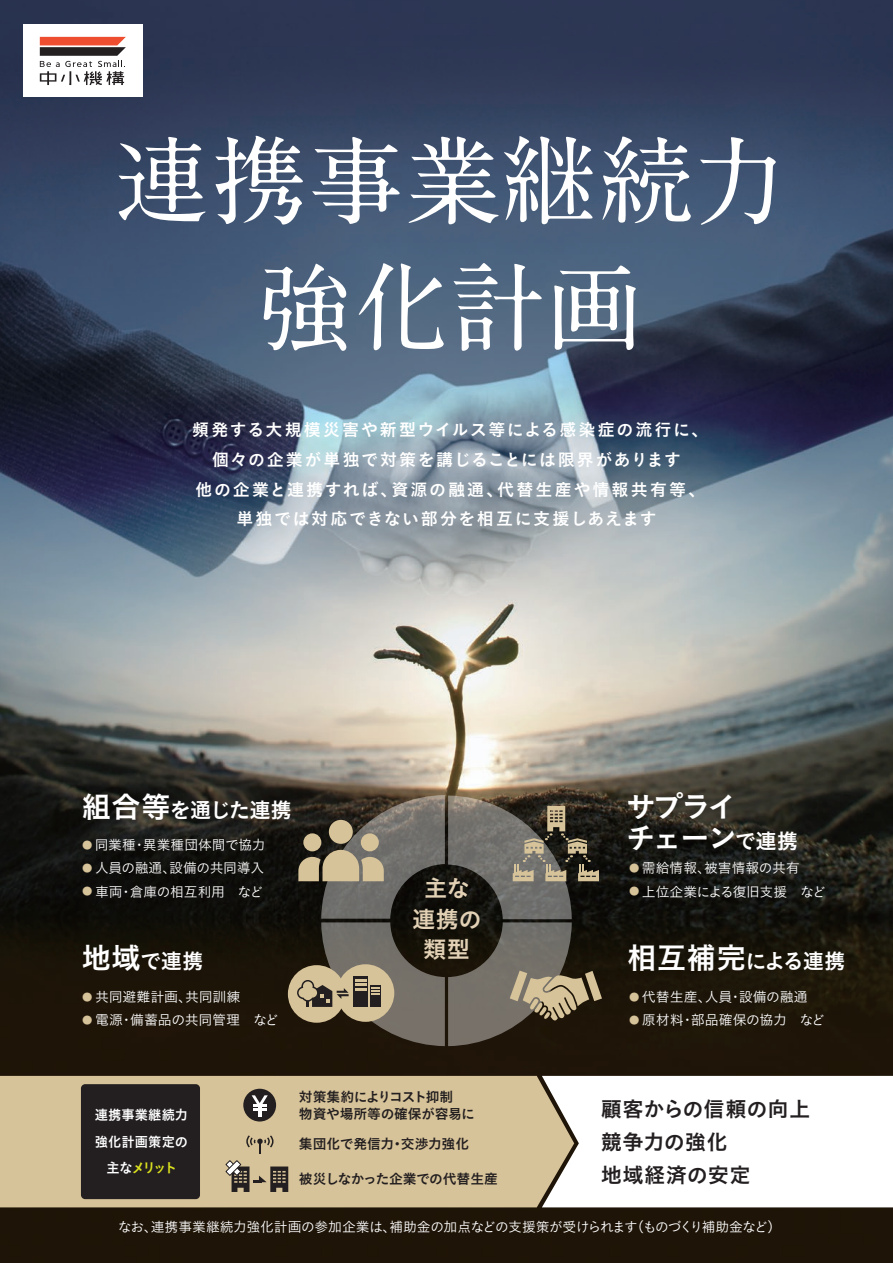
<style>
.page{position:relative;width:893px;height:1263px;background:#fff}
.page>*{position:absolute;margin:0;border:0;box-sizing:border-box;transform-origin:0 0}
.t1{font:700 95.7px/126.4px "A1 Mincho Std";letter-spacing:.01em;color:#fff;text-align:center}
.t2{font:29.7px/30.9px "Koburina Go Std W6";letter-spacing:-.08em;color:#fff}
.t3{font:23.4px/30.8px "Koburina Go Std W6";letter-spacing:-.015em;color:#e2d1b5;text-align:center}
.t4{font:21.3px "Koburina Go Std W6";letter-spacing:-.05em;color:#fff}
.t5{font:21.3px/33px "Koburina Go Std W6";letter-spacing:-.005em;color:#231f20}
.t6{font:16.95px/29.7px "Koburina Go Std W6";letter-spacing:.095em;color:#fff;text-align:center}
.t7{font:13.8px "Koburina Go Std W3";letter-spacing:-.02em;color:#fff}
.t8{font:13.8px "Koburina Go Std W3";color:#fff}
.t9{font:13.8px/17px "Koburina Go Std W6";letter-spacing:-.025em;color:#231f20}
.t10{font:13.8px/26.5px "Koburina Go Std W6";letter-spacing:.01em;color:#fff;text-align:center;scale:.96 1}
.s1{font-size:21.3px}
.s2{font-size:10.35px;color:#d7c399}
.s3{font-size:29.7px}
.s4{color:#dbe11e}
</style>
<div class="page">
<img style="left:0;top:0;width:893px;height:1263px">
<div style="left:23px;top:24px;width:119px;height:73px;background:#fff"></div>
<svg style="left:40px;top:37px;width:86px;height:48px"></svg>
<div style="left:288px;top:965px;width:57px;height:58px;background:#d7c399;border-radius:50%"></div>
<svg style="left:296px;top:795px;width:306px;height:251px"></svg>
<svg style="left:574px;top:1076px;width:319px;height:131px"></svg>
<div style="left:0;top:1076px;width:574px;height:131px;background:#d7c399"></div>
<div style="left:81px;top:1084px;width:119px;height:115px;background:#231f20;border-radius:4px"></div>
<div style="left:243px;top:1089px;width:33px;height:32px;background:#231f20;border-radius:50%"></div>
<svg style="left:252px;top:1095px;width:16px;height:21px"></svg>
<svg style="left:246px;top:1135px;width:28px;height:19px"></svg>
<svg style="left:225px;top:1160px;width:63px;height:32px"></svg>
<h1 class="t1" style="left:115px;top:105px;width:673px">連携事業継続力強化計画</h1>
<p class="t6" style="left:192px;top:415px;width:518px">頻発する大規模災害や新型ウイルス等による感染症の流行に、個々の企業が単独で対策を講じることには限界があります<br>他の企業と連携すれば、資源の融通、代替生産や情報共有等、単独では対応できない部分を相互に支援しあえます</p>
<h2 class="t2" style="left:626px;top:792px;width:174px">サプライ<br>チェーン<span class="s1">で連携</span></h2>
<p class="t8" style="left:629px;top:858px;width:172px"><span class="s2">●</span> 需給情報、被害情報の共有</p>
<p class="t7" style="left:629px;top:881px;width:198px"><span class="s2">●</span> 上位企業による復旧支援　など</p>
<h3 class="t4" style="left:82px;top:793px;width:212px"><span class="s3">組合等</span>を通じた連携</h3>
<p class="t8" style="left:82px;top:834px;width:185px"><span class="s2">●</span> 同業種・異業種団体間で協力</p>
<p class="t7" style="left:82px;top:858px;width:184px"><span class="s2">●</span> 人員の融通、設備の共同導入</p>
<p class="t7" style="left:82px;top:881px;width:183px"><span class="s2">●</span> 車両・倉庫の相互利用　など</p>
<h3 class="t3" style="left:412px;top:873px;width:71px">主な連携の類型</h3>
<h3 class="t4" style="left:82px;top:945px;width:123px"><span class="s3">地域</span>で連携</h3>
<h3 class="t4" style="left:627px;top:945px;width:220px"><span class="s3">相互補完</span>による連携</h3>
<p class="t7" style="left:82px;top:986px;width:160px"><span class="s2">●</span> 共同避難計画、共同訓練</p>
<p class="t7" style="left:82px;top:1010px;width:198px"><span class="s2">●</span> 電源・備蓄品の共同管理 など</p>
<p class="t8" style="left:629px;top:986px;width:180px"><span class="s2">●</span> 代替生産、人員・設備の融通</p>
<p class="t8" style="left:629px;top:1010px;width:197px"><span class="s2">●</span> 原材料・部品確保の協力 など</p>
<p class="t9" style="left:299px;top:1089px;width:178px">対策集約によりコスト抑制<br>物資や場所等の確保が容易に</p>
<p class="t9" style="left:299px;top:1135px;width:172px">集団化で発信力・交渉力強化</p>
<p class="t9" style="left:299px;top:1171px;width:200px">被災しなかった企業での代替生産</p>
<h3 class="t5" style="left:601px;top:1093px;width:211px">顧客からの信頼の向上競争力の強化<br>地域経済の安定</h3>
<p class="t7" style="left:118px;top:1216px;width:664px">なお、連携事業継続力強化計画の参加企業は、補助金の加点などの支援策が受けられます（ものづくり補助金など）</p>
<p class="t10" style="left:95px;top:1102px;width:99px">連携事業継続力強化計画策定の主な<span class="s4">メリット</span></p>
</div>
